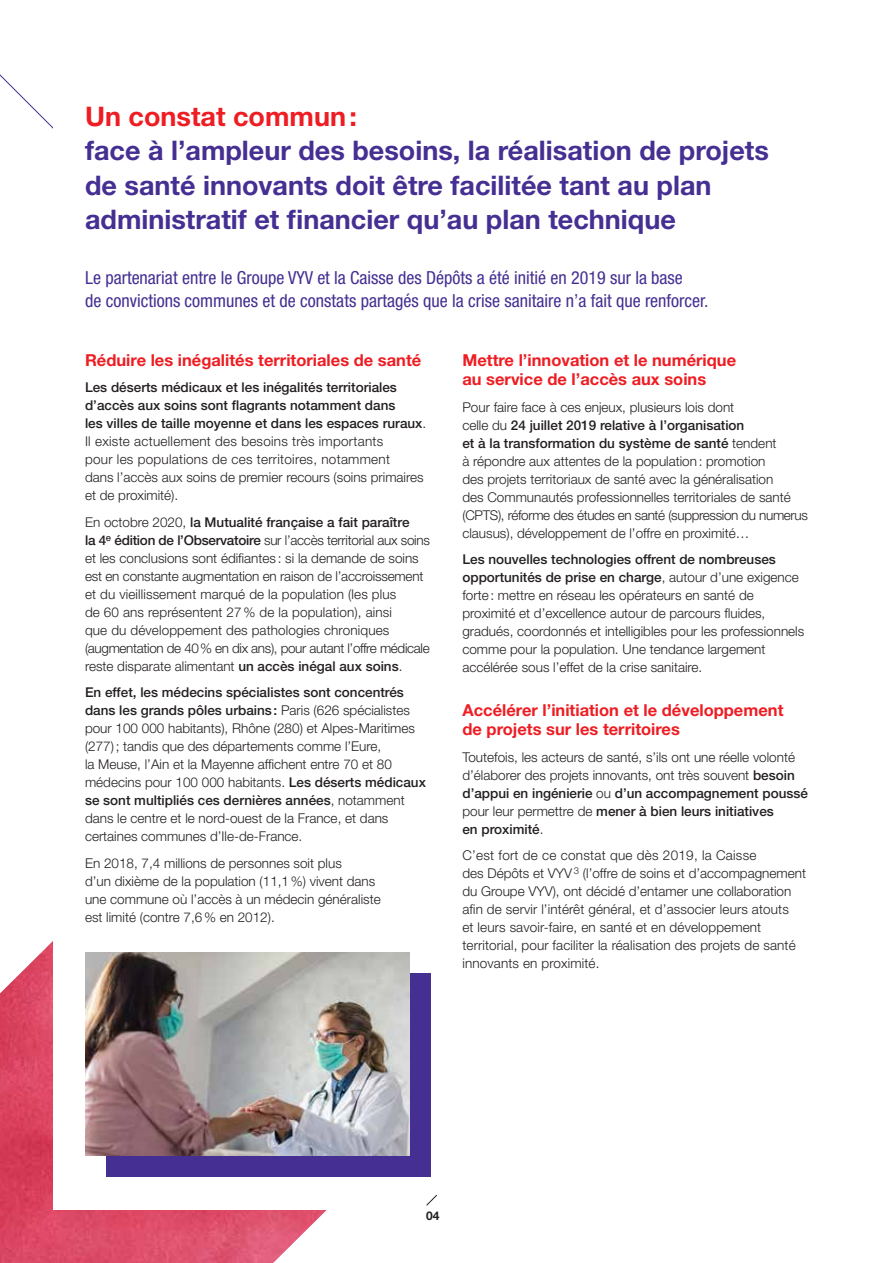
<style>
.page{position:relative;width:893px;height:1263px;background:#fff}
.page>*{position:absolute;margin:0;border:0;box-sizing:border-box;transform-origin:0 0}
.t1{font:700 27px/34.5px "Helvetica Neue LT Std";color:#452f92}
.t2{font:700 27px "Helvetica Neue LT Std";color:#ee1d23}
.t3{font:condensed 18px/22.5px "Helvetica Neue LT Std";color:#452f92}
.t4{font:700 16.5px/19.8px "Helvetica Neue LT Std";color:#ee1d23}
.t5{font:300 13.5px/18px "Helvetica Neue LT Std";color:#231f20}
.t6{font:300 13.5px/18px "Helvetica Neue LT Std";letter-spacing:.02em;color:#231f20}
.t7{font:700 12px "Helvetica Neue LT Std";color:#231f20}
.s1{font-weight:500}
</style>
<div class="page">
<img style="left:0;top:941px;width:327px;height:322px">
<div style="left:53px;top:800px;width:384px;height:410px;background:#fff"></div>
<div style="left:106px;top:974px;width:325px;height:203px;background:#452f92"></div>
<img style="left:85px;top:952px;width:324px;height:203px">
<svg style="left:426px;top:1194px;width:11px;height:12px"></svg>
<h1 class="t2" style="left:85px;top:99px;width:273px">Un constat commun:</h1>
<h1 class="t1" style="left:85px;top:133px;width:685px">face à l’ampleur des besoins, la réalisation de projets de santé innovants doit être facilitée tant au plan administratif et financier qu’au plan technique</h1>
<h2 class="t3" style="left:85px;top:267px;width:625px">Le partenariat entre le Groupe VYV et la Caisse des Dépôts a été initié en 2019 sur la base<br>de convictions communes et de constats partagés que la crise sanitaire n’a fait que renforcer.</h2>
<p class="t4" style="left:85px;top:349px;width:338px">Réduire les inégalités territoriales de santé</p>
<p class="t6" style="left:85px;top:378px;width:343px"><span class="s1">Les déserts médicaux et les inégalités territoriales d’accès aux soins sont flagrants notamment dans<br>les villes de taille moyenne et dans les espaces ruraux</span>.<br>Il existe actuellement des besoins très importants<br>pour les populations de ces territoires, notamment<br>dans l’accès aux soins de premier recours (soins primaires et de proximité).</p>
<p class="t5" style="left:85px;top:512px;width:346px">En octobre 2020, <span class="s1">la Mutualité française a fait paraître<br>la 4</span><sup>e</sup> <span class="s1">édition de l’Observatoire</span> sur l’accès territorial aux soins et les conclusions sont édifiantes : si la demande de soins est en constante augmentation en raison de l’accroissement et du vieillissement marqué de la population (les plus<br>de 60 ans représentent 27% de la population), ainsi<br>que du développement des pathologies chroniques (augmentation de 40% en dix ans), pour autant l’offre médicale reste disparate alimentant <span class="s1">un accès inégal aux soins</span>.</p>
<p class="t5" style="left:85px;top:683px;width:342px"><span class="s1">En effet, les médecins spécialistes sont concentrés dans les grands pôles urbains:</span> Paris (626 spécialistes pour 100 000 habitants), Rhône (280) et Alpes-Maritimes (277); tandis que des départements comme l’Eure,<br>la Meuse, l’Ain et la Mayenne affichent entre 70 et 80 médecins pour 100 000 habitants. <span class="s1">Les déserts médicaux se sont multipliés ces dernières années</span>, notamment dans le centre et le nord-ouest de la France, et dans certaines communes d’Ile-de-France.</p>
<p class="t5" style="left:85px;top:853px;width:297px">En 2018, 7,4 millions de personnes soit plus<br>d’un dixième de la population (11,1%) vivent dans une commune où l’accès à un médecin généraliste est limité (contre 7,6% en 2012).</p>
<p class="t4" style="left:462px;top:349px;width:275px">Mettre l’innovation et le numérique au service de l’accès aux soins</p>
<p class="t5" style="left:462px;top:398px;width:347px">Pour faire face à ces enjeux, plusieurs lois dont<br>celle du <span class="s1">24 juillet 2019 relative à l’organisation<br>et à la transformation du système de santé</span> tendent<br>à répondre aux attentes de la population: promotion<br>des projets territoriaux de santé avec la généralisation<br>des Communautés professionnelles territoriales de santé (CPTS), réforme des études en santé (suppression du numerus clausus), développement de l’offre en proximité…</p>
<p class="t5" style="left:462px;top:550px;width:343px"><span class="s1">Les nouvelles technologies offrent de nombreuses opportunités de prise en charge</span>, autour d’une exigence forte: mettre en réseau les opérateurs en santé de proximité et d’excellence autour de parcours fluides, gradués, coordonnés et intelligibles pour les professionnels comme pour la population. Une tendance largement accélérée sous l’effet de la crise sanitaire.</p>
<p class="t4" style="left:462px;top:699px;width:323px">Accélérer l’initiation et le développement de projets sur les territoires</p>
<p class="t5" style="left:462px;top:748px;width:347px">Toutefois, les acteurs de santé, s’ils ont une réelle volonté d’élaborer des projets innovants, ont très souvent <span class="s1">besoin d’appui en ingénierie</span> ou <span class="s1">d’un accompagnement poussé </span>pour leur permettre de <span class="s1">mener à bien leurs initiatives<br>en proximité</span>.</p>
<p class="t5" style="left:462px;top:846px;width:345px">C’est fort de ce constat que dès 2019, la Caisse<br>des Dépôts et VYV <sup>3</sup> (l’offre de soins et d’accompagnement du Groupe VYV), ont décidé d’entamer une collaboration afin de servir l’intérêt général, et d’associer leurs atouts<br>et leurs savoir-faire, en santé et en développement territorial, pour faciliter la réalisation des projets de santé innovants en proximité.</p>
<p class="t7" style="left:426px;top:1208px;width:15px">04</p>
</div>
